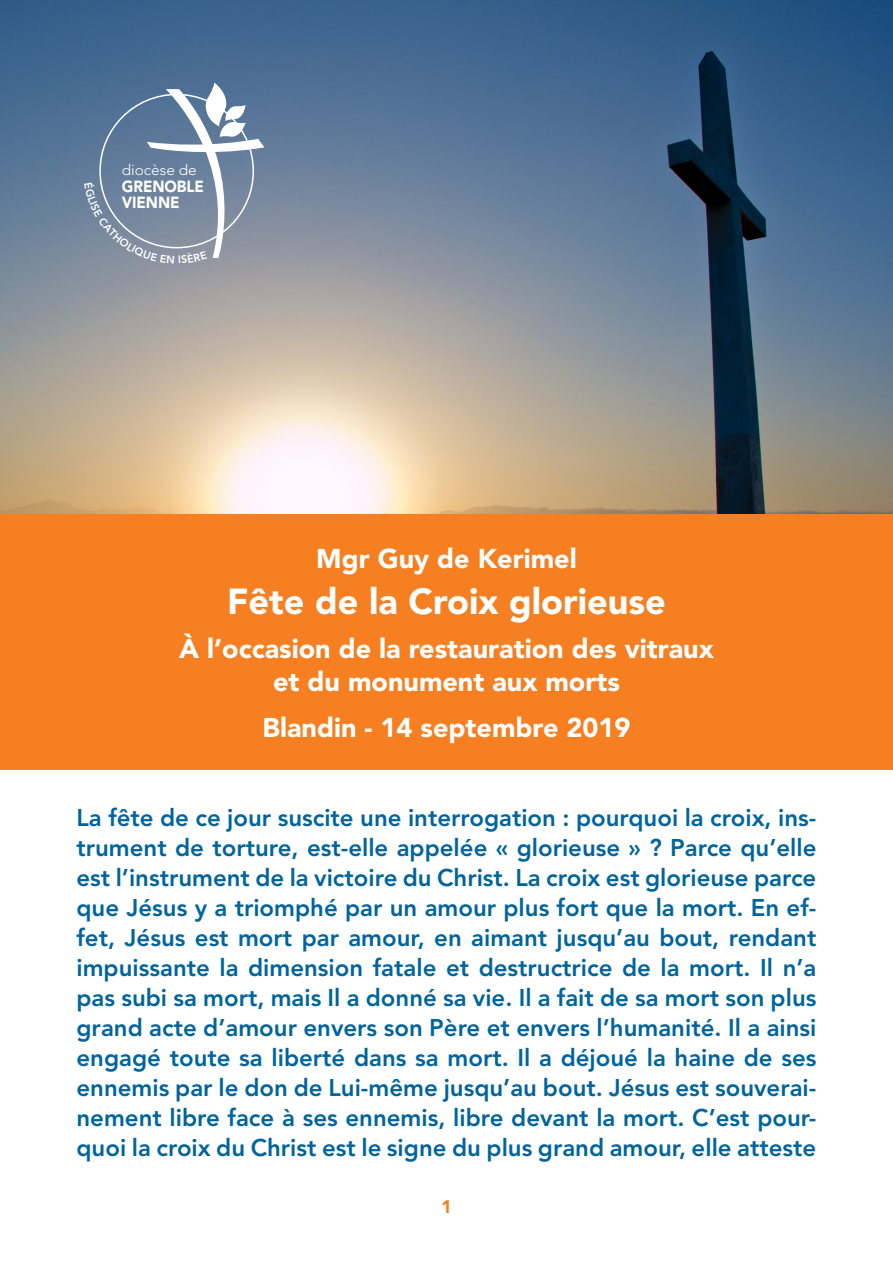
<style>
.page{position:relative;width:893px;height:1263px;background:#fff}
.page>*{position:absolute;margin:0;border:0;box-sizing:border-box;transform-origin:0 0}
.t1{font:900 36px "Avenir";color:#fff}
.t2{font:900 27px/33px "Avenir";color:#fff;text-align:center}
.t3{font:800 24px/30px "Avenir";color:#00649e;text-align:justify}
.t4{font:900 18px "Avenir";color:#f57f21}
.t5{font:900 16.05px/16px "Avenir LT Std";letter-spacing:-.01em;color:#fff;scale:.93 1}
.t6{font:300 14.7px "Avenir LT Std";letter-spacing:-.005em;color:#fff;scale:1.04 1}
</style>
<div class="page">
<img style="left:0;top:0;width:893px;height:514px">
<div style="left:0;top:514px;width:893px;height:256px;background:#f57f21"></div>
<svg style="left:84px;top:83px;width:181px;height:181px"></svg>
<p class="t6" style="left:122px;top:162px;width:74px">diocèse de</p>
<p class="t5" style="left:122px;top:178px;width:90px">GRENOBLE<br>VIENNE</p>
<p class="t2" style="left:316px;top:542px;width:262px">Mgr Guy de Kerimel</p>
<h1 class="t1" style="left:227px;top:580px;width:440px">Fête de la Croix glorieuse</h1>
<p class="t2" style="left:179px;top:632px;width:536px">À l’occasion de la restauration des vitraux et du monument aux morts</p>
<p class="t2" style="left:262px;top:711px;width:369px">Blandin - 14 septembre 2019</p>
<p class="t3" style="left:77px;top:803px;width:741px">La fête de ce jour suscite une interrogation : pourquoi la croix, ins&shy;trument de torture, est-elle appelée « glorieuse » ? Parce qu’elle est l’instrument de la victoire du Christ. La croix est glorieuse parce que Jésus y a triomphé par un amour plus fort que la mort. En ef&shy;fet, Jésus est mort par amour, en aimant jusqu’au bout, rendant impuissante la dimension fatale et destructrice de la mort. Il n’a pas subi sa mort, mais Il a donné sa vie. Il a fait de sa mort son plus grand acte d’amour envers son Père et envers l’humanité. Il a ainsi engagé toute sa liberté dans sa mort. Il a déjoué la haine de ses ennemis par le don de Lui-même jusqu’au bout. Jésus est souverai&shy;nement libre face à ses ennemis, libre devant la mort. C’est pour&shy;quoi la croix du Christ est le signe du plus grand amour, elle atteste</p>
<p class="t4" style="left:441px;top:1196px;width:12px">1</p>
</div>
